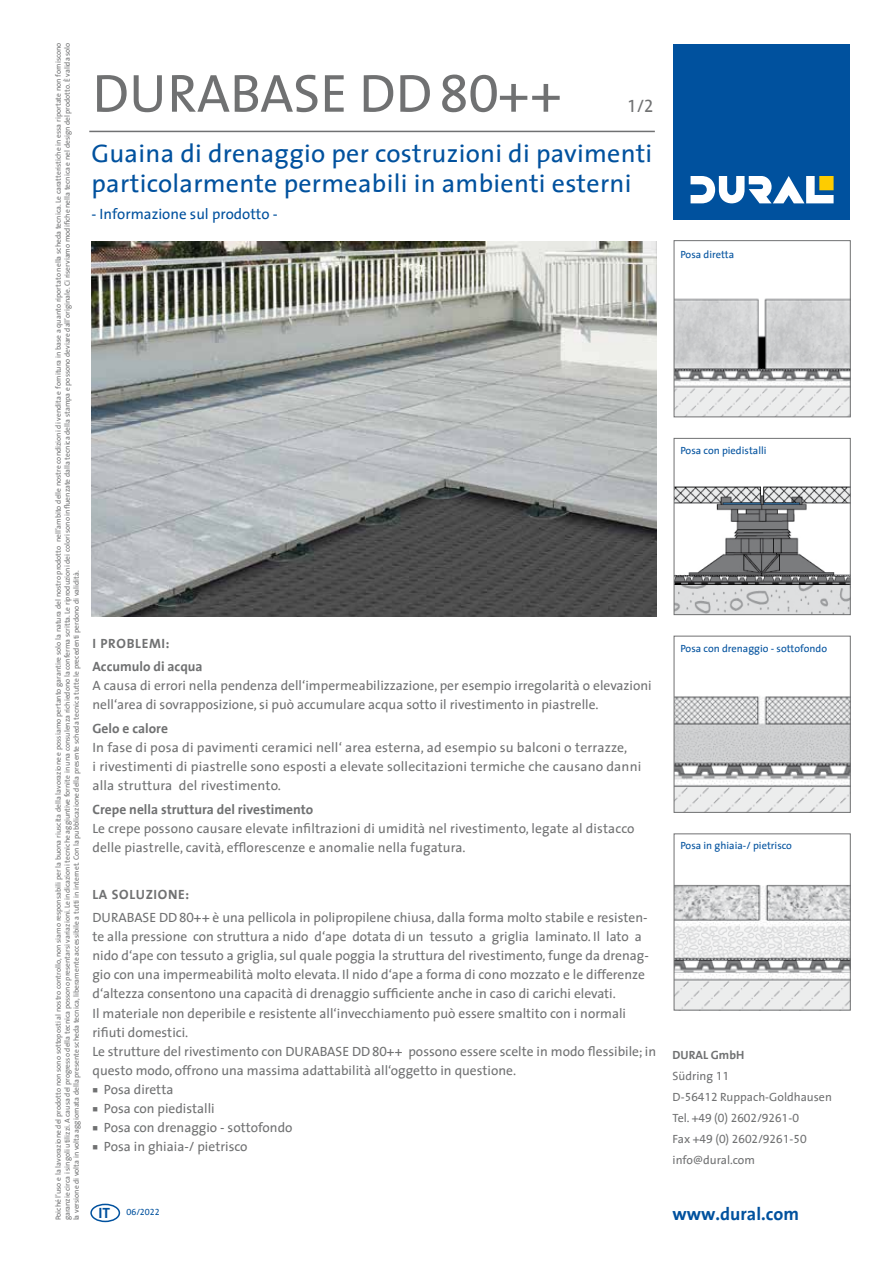
<style>
.page{position:relative;width:893px;height:1263px;background:#fff}
.page>*{position:absolute;margin:0;border:0;box-sizing:border-box;transform-origin:0 0}
.t1{font:54px "Dural The Sans";color:#707172}
.t2{font:25.5px/30px "Dural The Sans";letter-spacing:.01em;color:#00519e}
.t3{font:700 18px "Dural The Sans";color:#00519e}
.t4{font:18px "Dural The Sans";color:#707172}
.t5{font:15px "Dural The Sans";color:#00519e}
.t6{font:13.5px/19.2px "Dural The Sans";color:#707172}
.t7{font:700 13.5px/23.4px "Dural The Sans";color:#707172}
.t8{font:700 13.5px "Dural The Sans";letter-spacing:.05em;color:#707172}
.t9{font:12px/21px "Dural The Sans";color:#707172}
.t10{font:700 12px "Dural The Sans";color:#707172}
.t11{font:10.5px "Dural The Sans";color:#00519e}
.t12{font:9px "Dural The Sans";color:#00519e}
.t13{font:7.5px/9px "Dural The Sans";color:#707172;text-align:justify}
.s1{font-weight:700;font-size:15px}
</style>
<div class="page">
<div style="left:90px;top:1204px;width:30px;height:18px;border:2px solid #00519e;border-radius:50%"></div>
<div style="left:674px;top:44px;width:176px;height:176px;background:#00519e"></div>
<svg style="left:691px;top:176px;width:143px;height:27px"></svg>
<hr style="left:89px;top:131px;width:566px;height:1px;background:#707172">
<img style="left:91px;top:241px;width:565px;height:376px">
<img style="left:676px;top:696px;width:173px;height:115px">
<div style="left:674px;top:636px;width:177px;height:177px;border:1px solid #707172"></div>
<img style="left:676px;top:884px;width:173px;height:124px">
<div style="left:674px;top:833px;width:177px;height:177px;border:1px solid #707172"></div>
<img style="left:676px;top:486px;width:173px;height:127px">
<div style="left:674px;top:438px;width:177px;height:177px;border:1px solid #707172"></div>
<img style="left:676px;top:298px;width:173px;height:117px">
<div style="left:674px;top:240px;width:177px;height:177px;border:1px solid #707172"></div>
<p class="t13" style="left:53px;top:1220px;width:1179px;rotate:-90deg">Poiché l’uso e la lavorazione del prodotto non sono sottoposti al nostro controllo, non siamo responsabili per la buona riuscita della lavorazione e possiamo pertanto garantire solo la natura del nostro prodotto nell’ambito delle nostre condizioni di vendita e fornitura in base a quanto riportato nella scheda tecnica. Le caratteristiche in essa riportate non forniscono garanzie circa i singoli utilizzi. A causa del progresso della tecnica possono presentarsi variazioni. Le indicazioni tecniche aggiuntive fornite in una consulenza richiedono la conferma scritta. Le riproduzioni dei colori sono influenzate dalla tecnica della stampa e possono deviare dall’originale. Ci riserviamo modifiche nella tecnica e nel design del prodotto. È valida solo la versione di volta in volta aggiornata della presente scheda tecnica, liberamente accessibile a tutti in internet. Con la pubblicazione della presente scheda tecnica tutte le precedenti perdono di validità.</p>
<h1 class="t1" style="left:92px;top:48px;width:470px">DURABASE DD80++</h1>
<h3 class="t4" style="left:627px;top:91px;width:28px">1/2</h3>
<h2 class="t2" style="left:91px;top:138px;width:562px">Guaina di drenaggio per costruzioni di pavimenti particolarmente permeabili in ambienti esterni</h2>
<p class="t5" style="left:91px;top:201px;width:188px">- Informazione sul prodotto -</p>
<p class="t7" style="left:92px;top:631px;width:112px">I PROBLEMI:<br>Accumulo di acqua</p>
<p class="t6" style="left:92px;top:676px;width:561px">A causa di errori nella pendenza dell‘impermeabilizzazione, per esempio irregolarità o elevazioni nell‘area di sovrapposizione, si può accumulare acqua sotto il rivestimento in piastrelle.</p>
<p class="t7" style="left:92px;top:716px;width:77px">Gelo e calore</p>
<p class="t6" style="left:92px;top:737px;width:550px">In fase di posa di pavimenti ceramici nell‘ area esterna, ad esempio su balconi o terrazze,<br>i rivestimenti di piastrelle sono esposti a elevate sollecitazioni termiche che causano danni alla struttura del rivestimento.</p>
<p class="t7" style="left:92px;top:797px;width:222px">Crepe nella struttura del rivestimento</p>
<p class="t6" style="left:92px;top:818px;width:544px">Le crepe possono causare elevate infiltrazioni di umidità nel rivestimento, legate al distacco delle piastrelle, cavità, efflorescenze e anomalie nella fugatura.</p>
<p class="t8" style="left:92px;top:883px;width:98px">LA SOLUZIONE:</p>
<p class="t6" style="left:92px;top:907px;width:565px">DURABASE DD80++ è una pellicola in polipropilene chiusa, dalla forma molto stabile e resisten&shy;te alla pressione con struttura a nido d‘ape dotata di un tessuto a griglia laminato. Il lato a nido d‘ape con tessuto a griglia, sul quale poggia la struttura del rivestimento, funge da drenag&shy;gio con una impermeabilità molto elevata. Il nido d‘ape a forma di cono mozzato e le differenze d‘altezza consentono una capacità di drenaggio sufficiente anche in caso di carichi elevati.<br>Il materiale non deperibile e resistente all‘invecchiamento può essere smaltito con i normali rifiuti domestici.<br>Le strutture del rivestimento con DURABASE DD80++ possono essere scelte in modo flessibile; in questo modo, offrono una massima adattabilità all‘oggetto in questione.</p>
<p class="t6" style="left:92px;top:1079px;width:82px">■ Posa diretta</p>
<p class="t6" style="left:92px;top:1098px;width:124px">■ Posa con piedistalli</p>
<p class="t6" style="left:92px;top:1118px;width:202px">■ Posa con drenaggio - sottofondo</p>
<p class="t6" style="left:92px;top:1137px;width:156px">■ Posa in ghiaia-/ pietrisco</p>
<p class="t12" style="left:99px;top:1204px;width:63px"><span class="s1">IT</span> 06/2022</p>
<p class="t11" style="left:680px;top:245px;width:55px">Posa diretta</p>
<p class="t11" style="left:680px;top:441px;width:88px">Posa con piedistalli</p>
<p class="t11" style="left:680px;top:640px;width:148px">Posa con drenaggio - sottofondo</p>
<p class="t11" style="left:680px;top:837px;width:113px">Posa in ghiaia-/ pietrisco</p>
<p class="t10" style="left:673px;top:1045px;width:73px">DURAL GmbH</p>
<p class="t9" style="left:673px;top:1065px;width:161px">Südring 11<br>D-56412 Ruppach-Goldhausen<br>Tel. +49 (0) 2602/9261-0<br>Fax +49 (0) 2602/9261-50 info@dural.com</p>
<h3 class="t3" style="left:673px;top:1199px;width:128px">www.dural.com</h3>
</div>
